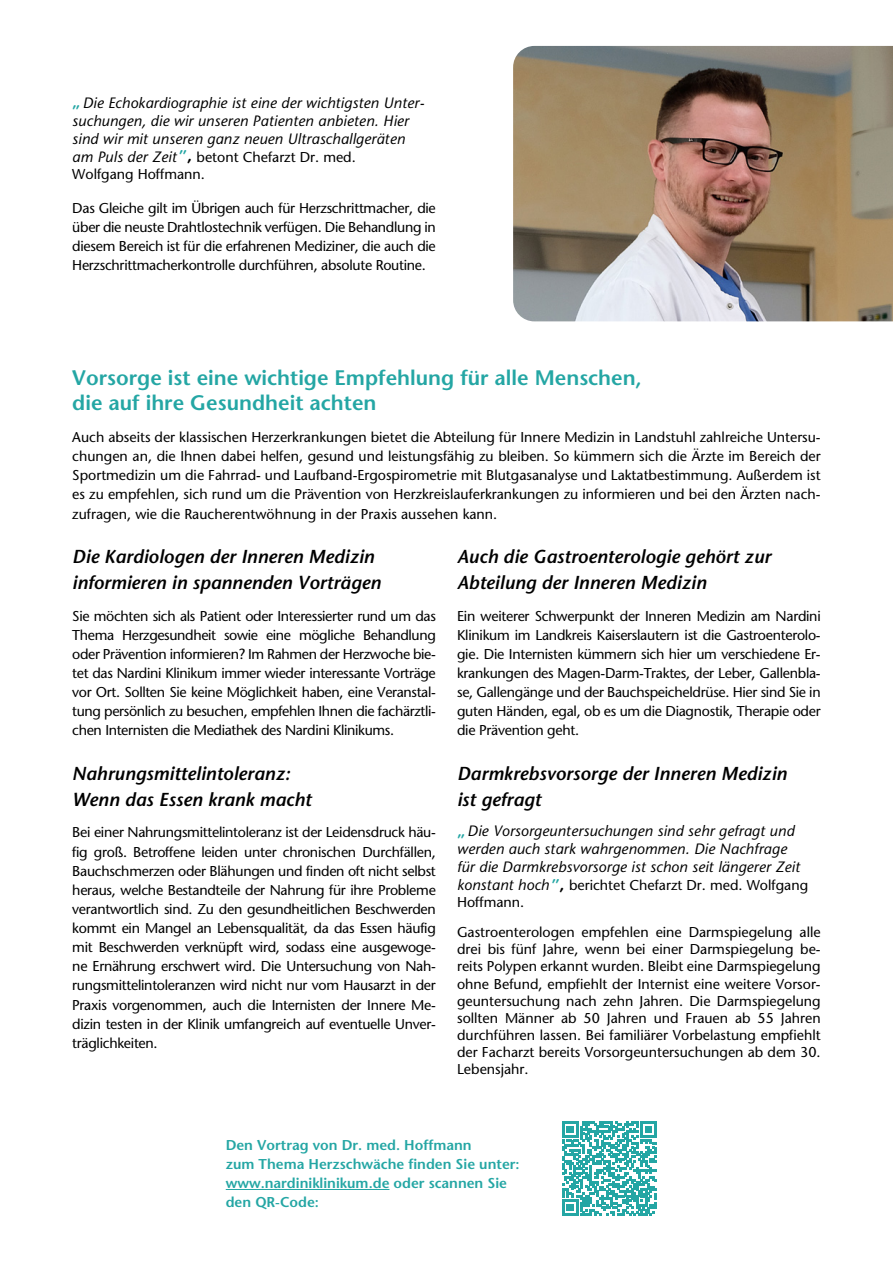
<style>
.page{position:relative;width:893px;height:1263px;background:#fff}
.page>*{position:absolute;margin:0;border:0;box-sizing:border-box;transform-origin:0 0}
.HL_für_Fließtext{font:600 21px/25.5px "Stone Sans";color:#24a6a4}
.Zwischetitel{font:italic 600 18.75px/25.5px "Stone Sans";color:#000}
.Sondertext__unter_Seitentitel{font:italic 15px/18px "Stone Sans";letter-spacing:.01em;color:#000}
.Fließtext{font:14.25px/19.2px "Stone Sans";letter-spacing:-.02em;color:#000;text-align:justify}
.Sondertext__unter_Seitentitel-2{font:14.25px/17.1px "Stone Sans";color:#000}
.Fließtext_eine_Spalte{font:14.25px/19px "Stone Sans";color:#000;text-align:justify}
.Fließtext-2{font:600 14.25px/19.2px "Stone Sans";color:#24a6a4}
.s1{font-weight:700;font-style:normal;color:#24a6a4}
.s2{font-style:italic;font-size:15px}
.s3{font-weight:700;font-size:15px;color:#24a6a4}
.s4{font-weight:700;font-size:15px}
</style>
<div class="page">
<img style="left:513px;top:46px;width:380px;height:275px">
<svg style="left:562px;top:1121px;width:95px;height:95px"></svg>
<hr style="left:226px;top:1189px;width:163px;height:1px;background:#24a6a4">
<p class="Sondertext__unter_Seitentitel" style="left:72px;top:94px;width:354px"><span class="s1">„</span>Die Echokardiographie ist eine der wichtigsten Unter&shy;suchungen, die wir unseren Patienten anbieten. Hier sind wir mit unseren ganz neuen Ultraschallgeräten</p>
<p class="Sondertext__unter_Seitentitel-2" style="left:72px;top:148px;width:285px"><span class="s2">am Puls der Zeit</span> <span class="s3">”</span><span class="s4">,</span> betont Chefarzt Dr. med.<br>Wolfgang Hoffmann.</p>
<p class="Fließtext" style="left:72px;top:198px;width:365px">Das Gleiche gilt im Übrigen auch für Herzschrittmacher, die über die neuste Drahtlostechnik verfügen. Die Behandlung in diesem Bereich ist für die erfahrenen Mediziner, die auch die Herzschrittmacherkontrolle durchführen, absolute Routine.</p>
<p class="HL_für_Fließtext" style="left:72px;top:365px;width:571px">Vorsorge ist eine wichtige Empfehlung für alle Menschen, die auf ihre Gesundheit achten</p>
<p class="Fließtext_eine_Spalte" style="left:72px;top:428px;width:750px">Auch abseits der klassischen Herzerkrankungen bietet die Abteilung für Innere Medizin in Landstuhl zahlreiche Untersu&shy;chungen an, die Ihnen dabei helfen, gesund und leistungsfähig zu bleiben. So kümmern sich die Ärzte im Bereich der Sportmedizin um die Fahrrad- und Laufband-Ergospirometrie mit Blutgasanalyse und Laktatbestimmung. Außerdem ist es zu empfehlen, sich rund um die Prävention von Herzkreislauferkrankungen zu informieren und bei den Ärzten nach&shy;zufragen, wie die Raucherentwöhnung in der Praxis aussehen kann.</p>
<p class="Zwischetitel" style="left:72px;top:544px;width:310px">Die Kardiologen der Inneren Medizin informieren in spannenden Vorträgen</p>
<p class="Fließtext" style="left:72px;top:606px;width:365px">Sie möchten sich als Patient oder Interessierter rund um das Thema Herzgesundheit sowie eine mögliche Behandlung oder Prävention informieren? Im Rahmen der Herzwoche bie&shy;tet das Nardini Klinikum immer wieder interessante Vorträge vor Ort. Sollten Sie keine Möglichkeit haben, eine Veranstal&shy;tung persönlich zu besuchen, empfehlen Ihnen die fachärztli&shy;chen Internisten die Mediathek des Nardini Klinikums.</p>
<p class="Zwischetitel" style="left:72px;top:761px;width:241px">Nahrungsmittelintoleranz:<br>Wenn das Essen krank macht</p>
<p class="Fließtext" style="left:72px;top:823px;width:365px">Bei einer Nahrungsmittelintoleranz ist der Leidensdruck häu&shy;fig groß. Betroffene leiden unter chronischen Durchfällen, Bauchschmerzen oder Blähungen und finden oft nicht selbst heraus, welche Bestandteile der Nahrung für ihre Probleme verantwortlich sind. Zu den gesundheitlichen Beschwerden kommt ein Mangel an Lebensqualität, da das Essen häufig mit Beschwerden verknüpft wird, sodass eine ausgewoge&shy;ne Ernährung erschwert wird. Die Untersuchung von Nah&shy;rungsmittelintoleranzen wird nicht nur vom Hausarzt in der Praxis vorgenommen, auch die Internisten der Innere Me&shy;dizin testen in der Klinik umfangreich auf eventuelle Unver&shy;träglichkeiten.</p>
<p class="Zwischetitel" style="left:457px;top:544px;width:315px">Auch die Gastroenterologie gehört zur<br>Abteilung der Inneren Medizin</p>
<p class="Fließtext" style="left:457px;top:606px;width:365px">Ein weiterer Schwerpunkt der Inneren Medizin am Nardini Klinikum im Landkreis Kaiserslautern ist die Gastroenterolo&shy;gie. Die Internisten kümmern sich hier um verschiedene Er&shy;krankungen des Magen-Darm-Traktes, der Leber, Gallenbla&shy;se, Gallengänge und der Bauchspeicheldrüse. Hier sind Sie in guten Händen, egal, ob es um die Diagnostik, Therapie oder die Prävention geht.</p>
<p class="Zwischetitel" style="left:457px;top:761px;width:331px">Darmkrebsvorsorge der Inneren Medizin ist gefragt</p>
<p class="Sondertext__unter_Seitentitel" style="left:457px;top:822px;width:344px"><span class="s1">„</span>Die Vorsorgeuntersuchungen sind sehr gefragt und werden auch stark wahrgenommen. Die Nachfrage für die Darmkrebsvorsorge ist schon seit längerer Zeit</p>
<p class="Sondertext__unter_Seitentitel-2" style="left:457px;top:877px;width:352px"><span class="s2">konstant hoch</span> <span class="s3">”</span><span class="s4">,</span> berichtet Chefarzt Dr. med. Wolfgang<br>Hoffmann.</p>
<p class="Sondertext__unter_Seitentitel-2" style="left:457px;top:924px;width:365px;text-align:justify">Gastroenterologen empfehlen eine Darmspiegelung alle drei bis fünf Jahre, wenn bei einer Darmspiegelung be&shy;reits Polypen erkannt wurden. Bleibt eine Darmspiegelung ohne Befund, empfiehlt der Internist eine weitere Vorsor&shy;geuntersuchung nach zehn Jahren. Die Darmspiegelung sollten Männer ab 50 Jahren und Frauen ab 55 Jahren durchführen lassen. Bei familiärer Vorbelastung empfiehlt der Facharzt bereits Vorsorgeuntersuchungen ab dem 30.<br>Lebensjahr.</p>
<p class="Fließtext-2" style="left:226px;top:1135px;width:247px">Den Vortrag von Dr. med. Hoffmann</p>
<p class="Fließtext-2" style="left:226px;top:1154px;width:295px">zum Thema Herzschwäche finden Sie unter:</p>
<p class="Fließtext-2" style="left:226px;top:1173px;width:283px">www.nardiniklinikum.de oder scannen Sie den QR-Code:</p>
</div>
